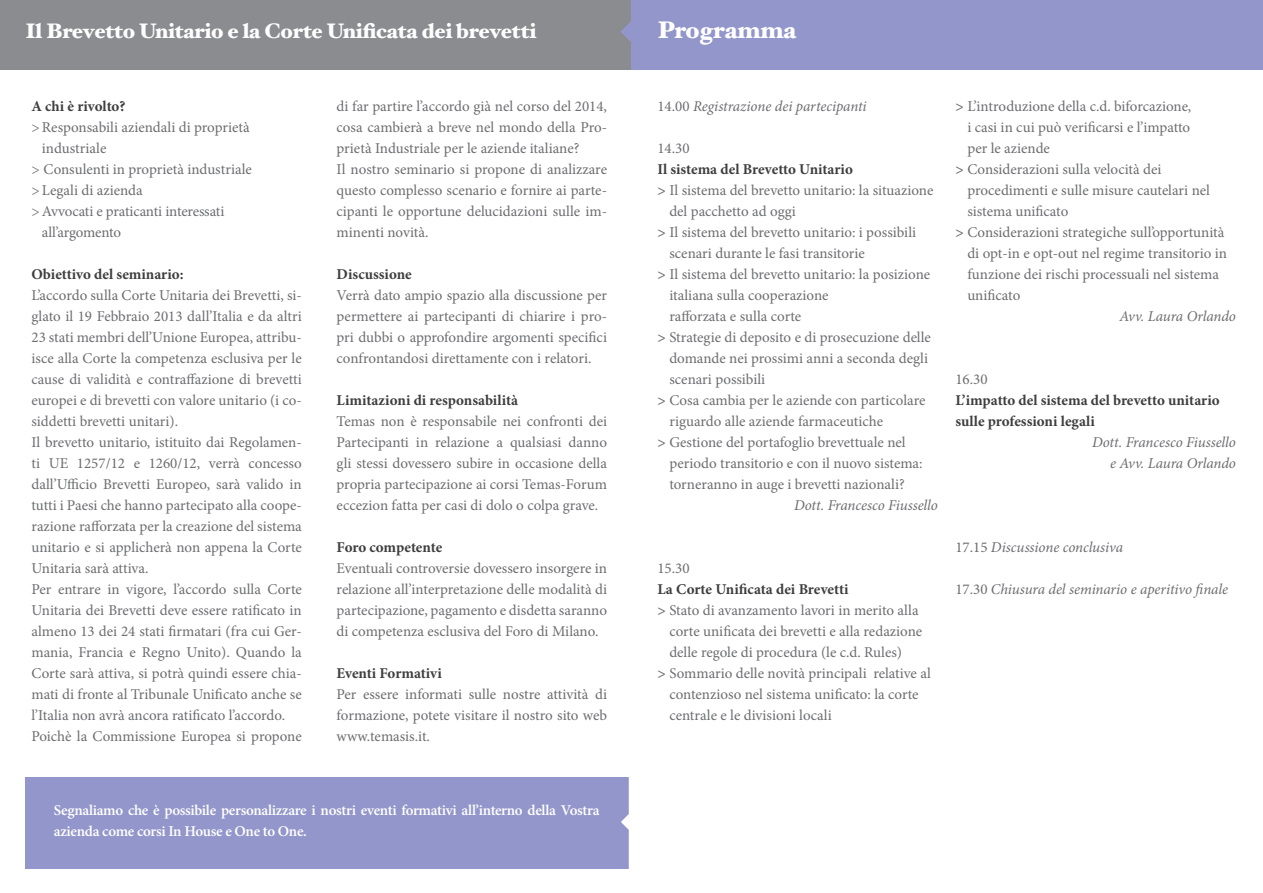
<style>
.page{position:relative;width:1263px;height:893px;background:#fff}
.page>*{position:absolute;margin:0;border:0;box-sizing:border-box;transform-origin:0 0}
.t1{font:900 24px "Hoefler Text";color:#fff}
.t2{font:900 21px "Hoefler Text";letter-spacing:-.01em;color:#fff}
.t3{font:15px/21px "Minion Pro";color:#6c6d70}
.t4{font:700 15px/21px "Minion Pro";color:#3e3e3f}
.t5{font:italic 15px "Minion Pro";letter-spacing:-.005em;color:#6c6d70}
.t6{font:600 15px/21px "Minion Pro";letter-spacing:-.02em;color:#fff}
.s1{font-style:normal}
.s2{font-weight:700}
</style>
<div class="page">
<div style="left:0;top:0;width:631px;height:69px;background:#8a8c8f"></div>
<div style="left:25px;top:777px;width:606px;height:91px;background:#9396ca"></div>
<svg style="left:621px;top:777px;width:10px;height:92px"></svg>
<div style="left:631px;top:0;width:632px;height:69px;background:#9396ca"></div>
<svg style="left:620px;top:21px;width:11px;height:21px"></svg>
<p class="t2" style="left:25px;top:19px;width:512px">Il Brevetto Unitario e la Corte Unificata dei brevetti</p>
<p class="t4" style="left:31px;top:95px;width:96px">A chi è rivolto?</p>
<p class="t3" style="left:42px;top:117px;width:209px;text-indent:-10px">&gt;Responsabili aziendali di proprietà industriale</p>
<p class="t3" style="left:31px;top:159px;width:222px">&gt; Consulenti in proprietà industriale</p>
<p class="t3" style="left:31px;top:180px;width:113px">&gt; Legali di azienda</p>
<p class="t3" style="left:42px;top:201px;width:184px;text-indent:-10px">&gt; Avvocati e praticanti interessati all’argomento</p>
<p class="t4" style="left:31px;top:263px;width:154px">Obiettivo del seminario:</p>
<p class="t3" style="left:31px;top:285px;width:272px;text-align:justify">L’accordo sulla Corte Unitaria dei Brevetti, si&shy;glato il 19 Febbraio 2013 dall’Italia e da altri 23 stati membri dell’Unione Europea, attribu&shy;isce alla Corte la competenza esclusiva per le cause di validità e contraffazione di brevetti europei e di brevetti con valore unitario (i co&shy;siddetti brevetti unitari).</p>
<p class="t3" style="left:31px;top:432px;width:272px;text-align:justify">Il brevetto unitario, istituito dai Regolamen&shy;ti UE 1257/12 e 1260/12, verrà concesso dall’Ufficio Brevetti Europeo, sarà valido in tutti i Paesi che hanno partecipato alla coope&shy;razione rafforzata per la creazione del sistema unitario e si applicherà non appena la Corte Unitaria sarà attiva.</p>
<p class="t3" style="left:31px;top:579px;width:272px;text-align:justify">Per entrare in vigore, l’accordo sulla Corte Unitaria dei Brevetti deve essere ratificato in almeno 13 dei 24 stati firmatari (fra cui Ger&shy;mania, Francia e Regno Unito). Quando la Corte sarà attiva, si potrà quindi essere chia&shy;mati di fronte al Tribunale Unificato anche se l’Italia non avrà ancora ratificato l’accordo.</p>
<p class="t3" style="left:31px;top:726px;width:272px">Poichè la Commissione Europea si propone</p>
<p class="t3" style="left:337px;top:96px;width:272px;text-align:justify">di far partire l’accordo già nel corso del 2014, cosa cambierà a breve nel mondo della Pro&shy;prietà Industriale per le aziende italiane?</p>
<p class="t3" style="left:337px;top:159px;width:272px;text-align:justify">Il nostro seminario si propone di analizzare questo complesso scenario e fornire ai parte&shy;cipanti le opportune delucidazioni sulle im&shy;minenti novità.</p>
<p class="t4" style="left:337px;top:263px;width:77px">Discussione</p>
<p class="t3" style="left:337px;top:285px;width:272px;text-align:justify">Verrà dato ampio spazio alla discussione per permettere ai partecipanti di chiarire i pro&shy;pri dubbi o approfondire argomenti specifici confrontandosi direttamente con i relatori.</p>
<p class="t4" style="left:337px;top:389px;width:183px">Limitazioni di responsabilità</p>
<p class="t3" style="left:337px;top:411px;width:272px;text-align:justify">Temas non è responsabile nei confronti dei Partecipanti in relazione a qualsiasi danno gli stessi dovessero subire in occasione della propria partecipazione ai corsi Temas-Forum eccezion fatta per casi di dolo o colpa grave.</p>
<p class="t4" style="left:337px;top:536px;width:107px">Foro competente</p>
<p class="t3" style="left:337px;top:558px;width:272px;text-align:justify">Eventuali controversie dovessero insorgere in relazione all’interpretazione delle modalità di partecipazione, pagamento e disdetta saranno di competenza esclusiva del Foro di Milano.</p>
<p class="t4" style="left:337px;top:662px;width:107px">Eventi Formativi</p>
<p class="t3" style="left:337px;top:684px;width:272px;text-align:justify">Per essere informati sulle nostre attività di formazione, potete visitare il nostro sito web www.temasis.it.</p>
<p class="t6" style="left:54px;top:799px;width:547px">Segnaliamo che è possibile personalizzare i nostri eventi formativi all’interno della Vostra azienda come corsi In House e One to One.</p>
<p class="t1" style="left:657px;top:16px;width:140px">Programma</p>
<p class="t5" style="left:657px;top:96px;width:211px"><span class="s1">14.00</span> Registrazione dei partecipanti</p>
<p class="t3" style="left:657px;top:138px;width:34px">14.30</p>
<p class="t4" style="left:657px;top:158px;width:197px">Il sistema del Brevetto Unitario</p>
<p class="t3" style="left:669px;top:180px;width:266px;text-indent:-12px"><span class="s2">&gt;</span> Il sistema del brevetto unitario: la situazione del pacchetto ad oggi</p>
<p class="t3" style="left:669px;top:222px;width:248px;text-indent:-12px"><span class="s2">&gt;</span> Il sistema del brevetto unitario: i possibili scenari durante le fasi transitorie</p>
<p class="t3" style="left:669px;top:264px;width:262px;text-indent:-12px"><span class="s2">&gt;</span> Il sistema del brevetto unitario: la posizione italiana sulla cooperazione<br>rafforzata e sulla corte</p>
<p class="t3" style="left:669px;top:327px;width:263px;text-indent:-12px"><span class="s2">&gt;</span> Strategie di deposito e di prosecuzione delle domande nei prossimi anni a seconda degli scenari possibili</p>
<p class="t3" style="left:669px;top:390px;width:258px;text-indent:-12px"><span class="s2">&gt;</span> Cosa cambia per le aziende con particolare riguardo alle aziende farmaceutiche</p>
<p class="t3" style="left:669px;top:432px;width:255px;text-indent:-12px"><span class="s2">&gt;</span> Gestione del portafoglio brevettuale nel periodo transitorio e con il nuovo sistema: torneranno in auge i brevetti nazionali?</p>
<p class="t5" style="left:794px;top:495px;width:145px">Dott. Francesco Fiussello</p>
<p class="t3" style="left:657px;top:558px;width:34px">15.30</p>
<p class="t4" style="left:657px;top:578px;width:193px">La Corte Unificata dei Brevetti</p>
<p class="t3" style="left:669px;top:600px;width:254px;text-indent:-12px"><span class="s2">&gt;</span> Stato di avanzamento lavori in merito alla corte unificata dei brevetti e alla redazione delle regole di procedura (le c.d. Rules)</p>
<p class="t3" style="left:669px;top:663px;width:263px;text-indent:-12px"><span class="s2">&gt;</span> Sommario delle novità principali relative al contenzioso nel sistema unificato: la corte centrale e le divisioni locali</p>
<p class="t3" style="left:955px;top:96px;width:238px"><span class="s2">&gt;</span> L’introduzione della c.d. biforcazione,</p>
<p class="t3" style="left:967px;top:117px;width:224px">i casi in cui può verificarsi e l’impatto per le aziende</p>
<p class="t3" style="left:967px;top:159px;width:244px;text-indent:-12px"><span class="s2">&gt;</span> Considerazioni sulla velocità dei procedimenti e sulle misure cautelari nel sistema unificato</p>
<p class="t3" style="left:967px;top:222px;width:261px;text-indent:-12px"><span class="s2">&gt;</span> Considerazioni strategiche sull’opportunità di opt-in e opt-out nel regime transitorio in funzione dei rischi processuali nel sistema unificato</p>
<p class="t5" style="left:1119px;top:306px;width:118px">Avv. Laura Orlando</p>
<p class="t3" style="left:955px;top:369px;width:34px">16.30</p>
<p class="t4" style="left:955px;top:389px;width:266px">L’impatto del sistema del brevetto unitario sulle professioni legali</p>
<p class="t5" style="left:1092px;top:432px;width:145px">Dott. Francesco Fiussello</p>
<p class="t5" style="left:1110px;top:453px;width:127px">e Avv. Laura Orlando</p>
<p class="t5" style="left:955px;top:537px;width:169px"><span class="s1">17.15</span> Discussione conclusiva</p>
<p class="t5" style="left:955px;top:579px;width:274px"><span class="s1">17.30</span> Chiusura del seminario e aperitivo finale</p>
</div>
